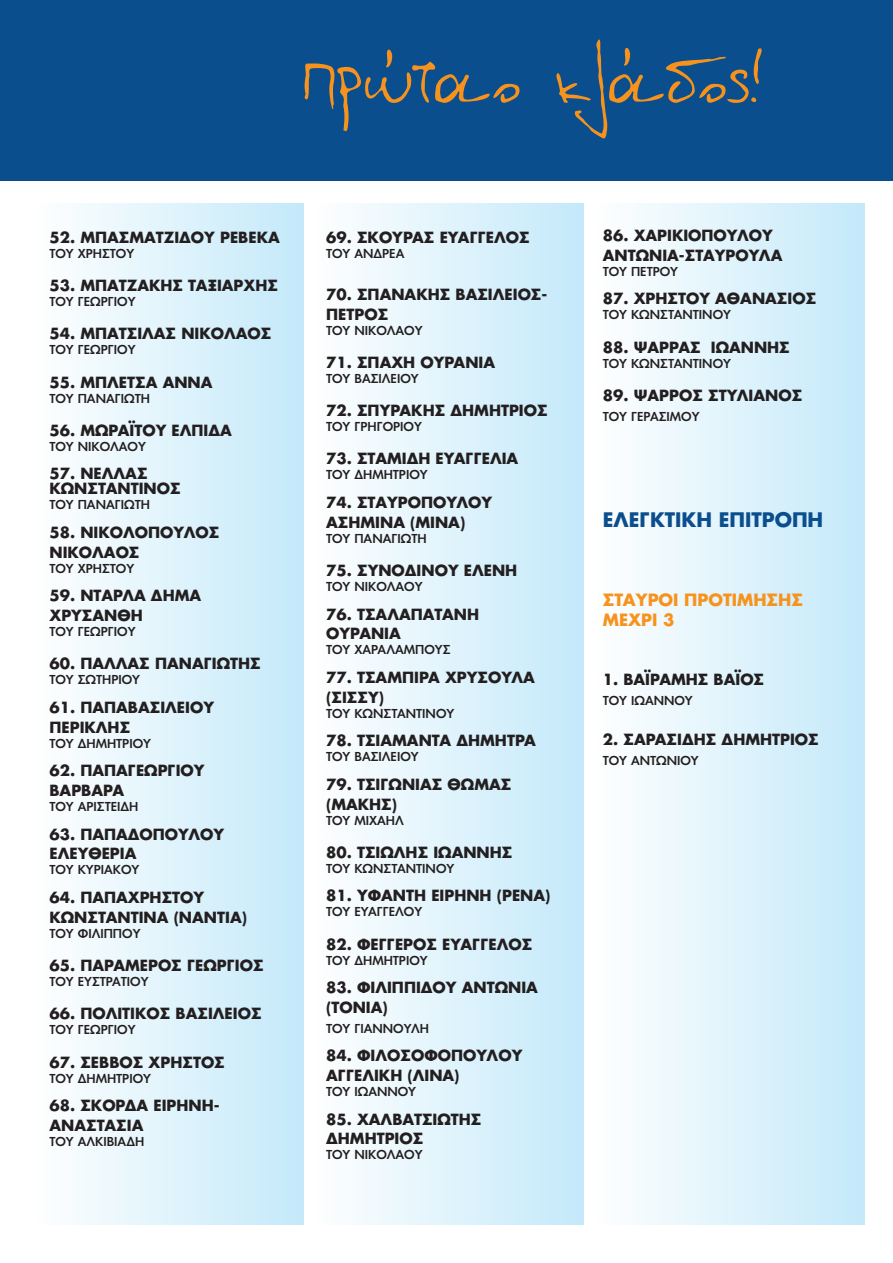
<style>
.page{position:relative;width:893px;height:1263px;background:#fff}
.page>*{position:absolute;margin:0;border:0;box-sizing:border-box;transform-origin:0 0}
.t1{font:78px "BP Haroula";color:#f7931d}
.t2{font:700 19.5px "PF Futura Neu";color:#0b4e8e}
.t3{font:700 16.5px/19.8px "PF Futura Neu";color:#f7931d}
.t4{font:700 15px/19.8px "PF Futura Neu";color:#231f20}
.t5{font:500 12px "PF Futura Neu";color:#231f20}
</style>
<div class="page">
<div style="left:34px;top:203px;width:270px;height:1021px;background:linear-gradient(to right,#fefffe,#c4e9fa)"></div>
<div style="left:313px;top:203px;width:270px;height:1021px;background:linear-gradient(to right,#fefffe,#c4e9fa)"></div>
<div style="left:594px;top:203px;width:270px;height:1021px;background:linear-gradient(to right,#fefffe,#c4e9fa)"></div>
<div style="left:0;top:0;width:893px;height:180px;background:#0b4e8e"></div>
<p class="t1" style="left:304px;top:29px;width:459px">Πρώταο κλάδος!</p>
<p class="t4" style="left:50px;top:227px;width:232px">52. ΜΠΑΣΜΑΤΖΙΔΟΥ ΡΕΒΕΚΑ</p>
<p class="t5" style="left:50px;top:245px;width:86px">ΤΟΥ ΧΡΉΣΤΟΥ</p>
<p class="t4" style="left:50px;top:275px;width:230px">53. ΜΠΑΤΖΑΚΗΣ ΤΑΞΙΑΡΧΗΣ</p>
<p class="t5" style="left:50px;top:294px;width:87px">ΤΟΥ ΓΕΩΡΓΊΟΥ</p>
<p class="t4" style="left:50px;top:323px;width:223px">54. ΜΠΑΤΣΙΛΑΣ ΝΙΚΟΛΑΟΣ</p>
<p class="t5" style="left:50px;top:342px;width:87px">ΤΟΥ ΓΕΩΡΓΊΟΥ</p>
<p class="t4" style="left:50px;top:372px;width:165px">55. ΜΠΛΕΤΣΑ ΑΝΝΑ</p>
<p class="t5" style="left:50px;top:390px;width:102px">ΤΟΥ ΠΑΝΑΓΙΏΤΗ</p>
<p class="t4" style="left:50px;top:420px;width:184px">56. ΜΩΡΑΪΤΟΥ ΕΛΠΙΔΑ</p>
<p class="t5" style="left:50px;top:438px;width:98px">ΤΟΥ ΝΙΚΟΛΆΟΥ</p>
<p class="t4" style="left:50px;top:466px;width:133px;line-height:15px">57. ΝΕΛΛΑΣ<br>ΚΩΝΣΤΑΝΤΙΝΟΣ</p>
<p class="t5" style="left:50px;top:497px;width:102px">ΤΟΥ ΠΑΝΑΓΙΏΤΗ</p>
<p class="t4" style="left:50px;top:522px;width:171px">58. ΝΙΚΟΛΟΠΟΥΛΟΣ<br>ΝΙΚΟΛΑΟΣ</p>
<p class="t5" style="left:50px;top:560px;width:86px">ΤΟΥ ΧΡΉΣΤΟΥ</p>
<p class="t4" style="left:50px;top:585px;width:153px">59. ΝΤΑΡΛΑ ΔΗΜΑ<br>ΧΡΥΣΑΝΘΗ</p>
<p class="t5" style="left:50px;top:624px;width:87px">ΤΟΥ ΓΕΩΡΓΊΟΥ</p>
<p class="t4" style="left:50px;top:653px;width:213px">60. ΠΑΛΛΑΣ ΠΑΝΑΓΙΩΤΗΣ</p>
<p class="t5" style="left:50px;top:672px;width:92px">ΤΟΥ ΣΩΤΗΡΊΟΥ</p>
<p class="t4" style="left:50px;top:697px;width:166px">61. ΠΑΠΑΒΑΣΙΛΕΙΟΥ<br>ΠΕΡΙΚΛΗΣ</p>
<p class="t5" style="left:50px;top:735px;width:103px">ΤΟΥ ΔΗΜΗΤΡΊΟΥ</p>
<p class="t4" style="left:50px;top:760px;width:157px">62. ΠΑΠΑΓΕΩΡΓΙΟΥ<br>ΒΑΡΒΑΡΑ</p>
<p class="t5" style="left:50px;top:798px;width:90px">ΤΟΥ ΑΡΙΣΤΕΊΔΗ</p>
<p class="t4" style="left:50px;top:823px;width:176px">63. ΠΑΠΑΔΟΠΟΥΛΟΥ<br>ΕΛΕΥΘΕΡΙΑ</p>
<p class="t5" style="left:50px;top:862px;width:91px">ΤΟΥ ΚΥΡΙΆ ΚΟΥ</p>
<p class="t4" style="left:50px;top:887px;width:199px">64. ΠΑΠΑΧΡΗΣΤΟΥ<br>ΚΩΝΣΤΑΝΤΙΝΑ (ΝΑΝΤΙΑ)</p>
<p class="t5" style="left:50px;top:925px;width:92px">ΤΟΥ ΦΙΛΊΠΠΟΥ</p>
<p class="t4" style="left:50px;top:955px;width:216px">65. ΠΑΡΑΜΕΡΟΣ ΓΕΩΡΓΙΟΣ</p>
<p class="t5" style="left:50px;top:973px;width:100px">ΤΟΥ ΕΥΣΤΡΆΤΙΟΥ</p>
<p class="t4" style="left:50px;top:1003px;width:214px">66. ΠΟΛΙΤΙΚΟΣ ΒΑΣΙΛΕΙΟΣ</p>
<p class="t5" style="left:50px;top:1022px;width:87px">ΤΟΥ ΓΕΩΡΓΊΟΥ</p>
<p class="t4" style="left:50px;top:1051px;width:177px">67. ΣΕΒΒΟΣ ΧΡΗΣΤΟΣ</p>
<p class="t5" style="left:50px;top:1070px;width:103px">ΤΟΥ ΔΗΜΗΤΡΊΟΥ</p>
<p class="t4" style="left:50px;top:1095px;width:172px">68. ΣΚΟΡΔΑ ΕΙΡΗΝΗ-<br>ΑΝΑΣΤΑΣΙΑ</p>
<p class="t5" style="left:50px;top:1133px;width:96px">ΤΟΥ ΑΛΚΙΒΙΆΔΗ</p>
<p class="t4" style="left:326px;top:227px;width:205px">69. ΣΚΟΥΡΑΣ ΕΥΑΓΓΕΛΟΣ</p>
<p class="t5" style="left:326px;top:245px;width:80px">ΤΟΥ ΑΝΔΡΈΑ</p>
<p class="t4" style="left:326px;top:284px;width:223px">70. ΣΠΑΝΑΚΗΣ ΒΑΣΙΛΕΙΟΣ-<br>ΠΕΤΡΟΣ</p>
<p class="t5" style="left:326px;top:322px;width:98px">ΤΟΥ ΝΙΚΟΛΆΟΥ</p>
<p class="t4" style="left:326px;top:352px;width:170px">71. ΣΠΑΧΗ ΟΥΡΑΝΙΑ</p>
<p class="t5" style="left:326px;top:370px;width:94px">ΤΟΥ ΒΑΣΙΛΕΊΟΥ</p>
<p class="t4" style="left:326px;top:400px;width:223px">72. ΣΠΥΡΑΚΗΣ ΔΗΜΗΤΡΙΟΣ</p>
<p class="t5" style="left:326px;top:419px;width:97px">ΤΟΥ ΓΡΗΓΟΡΊΟΥ</p>
<p class="t4" style="left:326px;top:448px;width:194px">73. ΣΤΑΜΙΔΗ ΕΥΑΓΓΕΛΙΑ</p>
<p class="t5" style="left:326px;top:467px;width:103px">ΤΟΥ ΔΗΜΗΤΡΊΟΥ</p>
<p class="t4" style="left:326px;top:492px;width:168px">74. ΣΤΑΥΡΟΠΟΥΛΟΥ<br>ΑΣΗΜΙΝΑ (ΜΙΝΑ)</p>
<p class="t5" style="left:326px;top:530px;width:102px">ΤΟΥ ΠΑΝΑΓΙΏΤΗ</p>
<p class="t4" style="left:326px;top:560px;width:193px">75. ΣΥΝΟΔΙΝΟΥ ΕΛΕΝΗ</p>
<p class="t5" style="left:326px;top:579px;width:98px">ΤΟΥ ΝΙΚΟΛΆΟΥ</p>
<p class="t4" style="left:326px;top:604px;width:154px">76. ΤΣΑΛΑΠΑΤΑΝΗ<br>ΟΥΡΑΝΙΑ</p>
<p class="t5" style="left:326px;top:642px;width:126px">ΤΟΥ ΧΑΡΑΛΆΜΠΟΥΣ</p>
<p class="t4" style="left:326px;top:667px;width:210px">77. ΤΣΑΜΠΙΡΑ ΧΡΥΣΟΥΛΑ (ΣΙΣΣΥ)</p>
<p class="t5" style="left:326px;top:705px;width:130px">ΤΟΥ ΚΩΝΣΤΑΝΤΊΝΟΥ</p>
<p class="t4" style="left:326px;top:730px;width:211px">78. ΤΣΙΑΜΑΝΤΑ ΔΗΜΗΤΡΑ</p>
<p class="t5" style="left:326px;top:749px;width:94px">ΤΟΥ ΒΑΣΙΛΕΊΟΥ</p>
<p class="t4" style="left:326px;top:774px;width:187px">79. ΤΣΙΓΩΝΙΑΣ ΘΩΜΑΣ (ΜΑΚΗΣ)</p>
<p class="t5" style="left:326px;top:812px;width:79px">ΤΟΥ ΜΙΧΑΉΛ</p>
<p class="t4" style="left:326px;top:842px;width:188px">80. ΤΣΙΩΛΗΣ ΙΩΑΝΝΗΣ</p>
<p class="t5" style="left:326px;top:860px;width:130px">ΤΟΥ ΚΩΝΣΤΑΝΤΊΝΟΥ</p>
<p class="t4" style="left:326px;top:885px;width:226px">81. ΥΦΑΝΤΗ ΕΙΡΗΝΗ (ΡΕΝΑ)</p>
<p class="t5" style="left:326px;top:904px;width:98px">ΤΟΥ ΕΥΑΓΓΈΛΟΥ</p>
<p class="t4" style="left:326px;top:934px;width:208px">82. ΦΕΓΓΕΡΟΣ ΕΥΑΓΓΕΛΟΣ</p>
<p class="t5" style="left:326px;top:952px;width:103px">ΤΟΥ ΔΗΜΗΤΡΊΟΥ</p>
<p class="t4" style="left:326px;top:977px;width:213px">83. ΦΙΛΙΠΠΙΔΟΥ ΑΝΤΩΝΙΑ (ΤΟΝΙΑ)</p>
<p class="t5" style="left:326px;top:1020px;width:104px">ΤΟΥ ΓΙΑΝΝΟΎΛΗ</p>
<p class="t4" style="left:326px;top:1045px;width:198px">84. ΦΙΛΟΣΟΦΟΠΟΥΛΟΥ<br>ΑΓΓΕΛΙΚΗ (ΛΙΝΑ)</p>
<p class="t5" style="left:326px;top:1083px;width:91px">ΤΟΥ ΙΩΆΝΝΟΥ</p>
<p class="t4" style="left:326px;top:1108px;width:157px">85. ΧΑΛΒΑΤΣΙΩΤΗΣ<br>ΔΗΜΗΤΡΙΟΣ</p>
<p class="t5" style="left:326px;top:1147px;width:98px">ΤΟΥ ΝΙΚΟΛΆΟΥ</p>
<p class="t4" style="left:603px;top:225px;width:181px">86. ΧΑΡΙΚΙΟΠΟΥΛΟΥ<br>ΑΝΤΩΝΙΑ-ΣΤΑΥΡΟΥΛΑ</p>
<p class="t5" style="left:603px;top:263px;width:77px">ΤΟΥ ΠΈΤΡΟΥ</p>
<p class="t4" style="left:603px;top:288px;width:215px">87. ΧΡΗΣΤΟΥ ΑΘΑΝΑΣΙΟΣ</p>
<p class="t5" style="left:603px;top:307px;width:130px">ΤΟΥ ΚΩΝΣΤΑΝΤΊΝΟΥ</p>
<p class="t4" style="left:603px;top:337px;width:189px">88. ΨΑΡΡΑΣ ΙΩΑΝΝΗΣ</p>
<p class="t5" style="left:603px;top:355px;width:130px">ΤΟΥ ΚΩΝΣΤΑΝΤΊΝΟΥ</p>
<p class="t4" style="left:603px;top:385px;width:201px">89. ΨΑΡΡΟΣ ΣΤΥΛΙΑΝΟΣ</p>
<p class="t5" style="left:603px;top:408px;width:98px">ΤΟΥ ΓΕΡΑΣΊΜΟΥ</p>
<p class="t2" style="left:603px;top:506px;width:222px">ΕΛΕΓΚΤΙΚΗ ΕΠΙΤΡΟΠΗ</p>
<p class="t3" style="left:603px;top:589px;width:202px">ΣΤΑΥΡΟΙ ΠΡΟΤΙΜΗΣΗΣ<br>ΜΕΧΡΙ 3</p>
<p class="t4" style="left:603px;top:669px;width:163px">1. ΒΑΪΡΑΜΗΣ ΒΑΪΟΣ</p>
<p class="t5" style="left:603px;top:693px;width:91px">ΤΟΥ ΙΩΆΝΝΟΥ</p>
<p class="t4" style="left:603px;top:729px;width:218px">2. ΣΑΡΑΣΙΔΗΣ ΔΗΜΗΤΡΙΟΣ</p>
<p class="t5" style="left:603px;top:752px;width:97px">ΤΟΥ ΑΝΤΩΝΊΟΥ</p>
</div>
